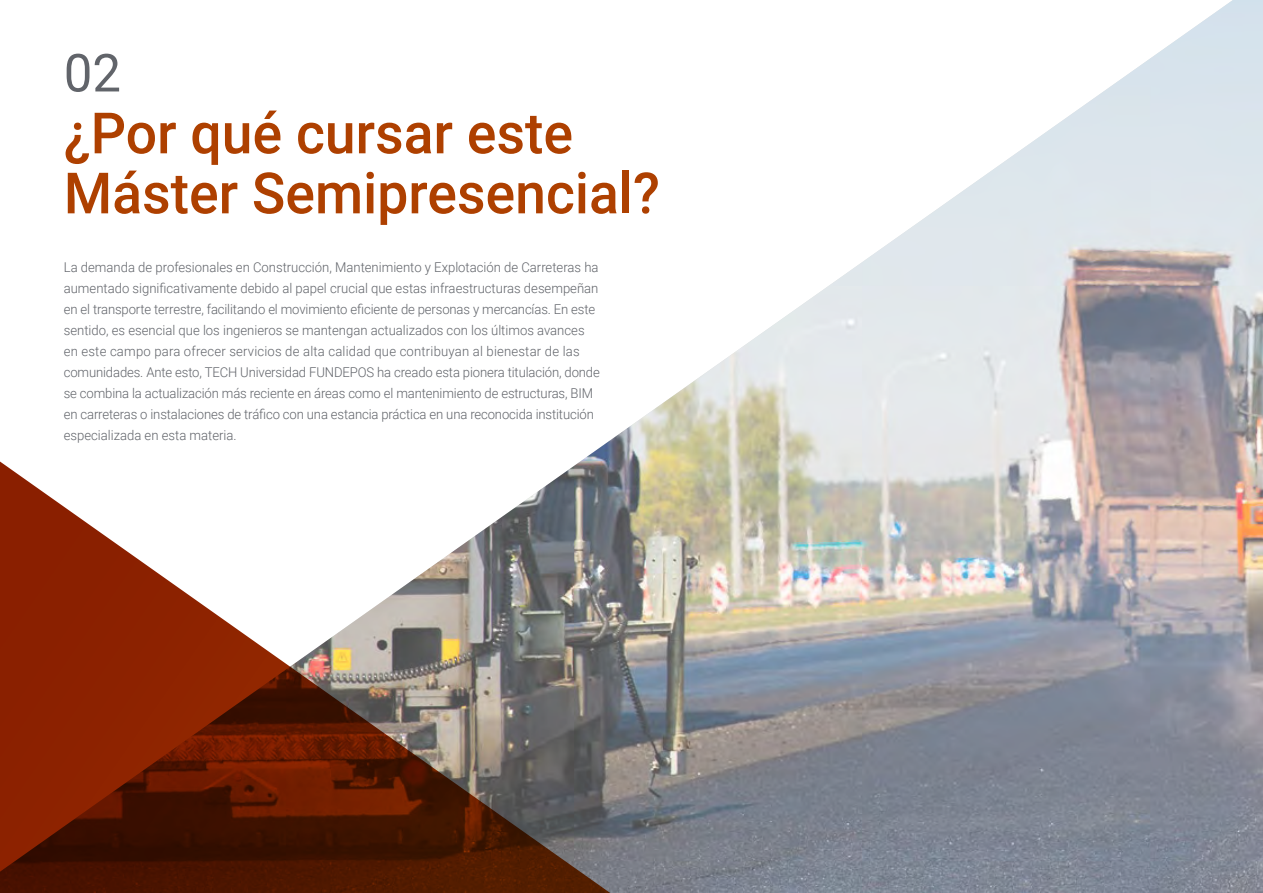
<style>
.page{position:relative;width:1263px;height:893px;background:#fff}
.page>*{position:absolute;margin:0;border:0;box-sizing:border-box;transform-origin:0 0}
.t1{font:500 57px/60px "Roboto";color:#ae4000}
.t2{font:52.5px "Roboto";color:#61646a}
.t3{font:300 13.5px/21px "Roboto";letter-spacing:-.005em;color:#61646a}
</style>
<div class="page">
<img style="left:602px;top:0;width:661px;height:893px">
<svg style="left:0;top:446px;width:640px;height:447px"></svg>
<h2 class="t2" style="left:64px;top:36px;width:59px">02</h2>
<h1 class="t1" style="left:64px;top:101px;width:597px">¿Por qué cursar este<br>Máster Semipresencial?</h1>
<p class="t3" style="left:64px;top:256px;width:538px">La demanda de profesionales en Construcción, Mantenimiento y Explotación de Carreteras ha aumentado significativamente debido al papel crucial que estas infraestructuras desempeñan en el transporte terrestre, facilitando el movimiento eficiente de personas y mercancías. En este sentido, es esencial que los ingenieros se mantengan actualizados con los últimos avances en este campo para ofrecer servicios de alta calidad que contribuyan al bienestar de las comunidades. Ante esto, TECH Universidad FUNDEPOS ha creado esta pionera titulación, donde se combina la actualización más reciente en áreas como el mantenimiento de estructuras, BIM en carreteras o instalaciones de tráfico con una estancia práctica en una reconocida institución especializada en esta materia.</p>
</div>
